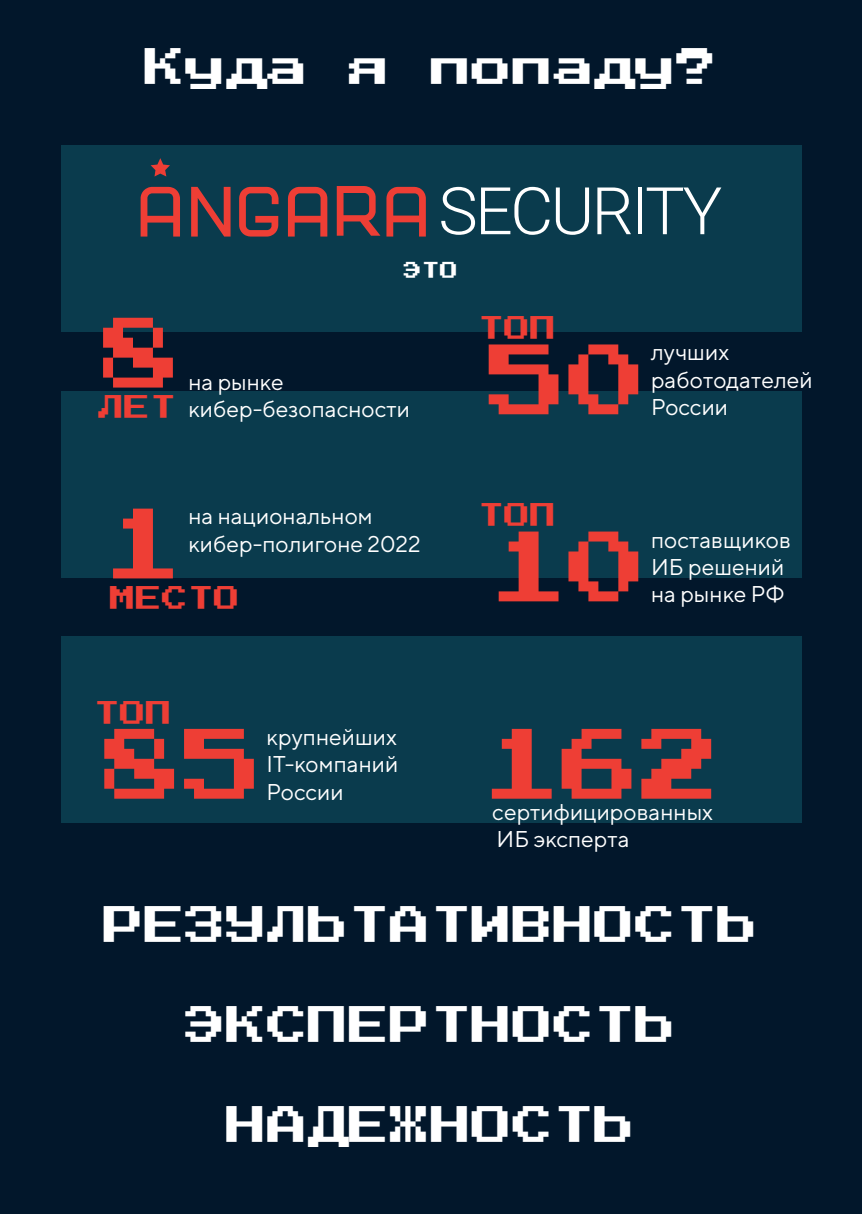
<style>
.page{position:relative;width:862px;height:1214px;background:#fff}
.page>*{position:absolute;margin:0;border:0;box-sizing:border-box;transform-origin:0 0}
.t1{font:79.8px "Press Start 2 P";color:#ee3e35}
.t2{font:40.8px "Press Start 2 P";color:#fff}
.t3{font:26px "Press Start 2 P";color:#ee3e35}
.t4{font:22.8px/27.4px "TT Norms";color:#fff}
.t5{font:18.2px "Press Start 2 P";color:#fff}
</style>
<div class="page">
<div style="left:0;top:0;width:862px;height:1213px;background:#02172b"></div>
<div style="left:61px;top:145px;width:740px;height:186px;background:#0a3b4d"></div>
<div style="left:61px;top:391px;width:740px;height:186px;background:#0a3b4d"></div>
<div style="left:61px;top:636px;width:740px;height:187px;background:#0a3b4d"></div>
<svg style="left:141px;top:187px;width:39px;height:49px"></svg>
<svg style="left:191px;top:187px;width:39px;height:49px"></svg>
<svg style="left:288px;top:187px;width:39px;height:49px"></svg>
<svg style="left:337px;top:186px;width:43px;height:50px"></svg>
<svg style="left:386px;top:187px;width:40px;height:49px"></svg>
<svg style="left:239px;top:187px;width:39px;height:49px"></svg>
<svg style="left:441px;top:187px;width:34px;height:48px"></svg>
<svg style="left:481px;top:187px;width:68px;height:48px"></svg>
<svg style="left:556px;top:187px;width:33px;height:48px"></svg>
<svg style="left:597px;top:187px;width:34px;height:47px"></svg>
<hr style="left:638px;top:187px;width:4px;height:47px;background:#fff">
<svg style="left:647px;top:187px;width:74px;height:47px"></svg>
<svg style="left:151px;top:158px;width:19px;height:18px"></svg>
<h2 class="t2" style="left:145px;top:48px;width:574px">Куда я попаду?</h2>
<h1 class="t1" style="left:103px;top:317px;width:81px">8</h1>
<p class="t3" style="left:99px;top:394px;width:79px">ЛЕТ</p>
<p class="t5" style="left:404px;top:262px;width:56px">ЭТО</p>
<p class="t4" style="left:188px;top:367px;width:223px">на рынке кибер-безопасности</p>
<p class="t3" style="left:478px;top:316px;width:79px">ТОП</p>
<h1 class="t1" style="left:489px;top:344px;width:161px">50</h1>
<p class="t4" style="left:651px;top:338px;width:163px">лучших работодателей<br>России</p>
<h1 class="t1" style="left:103px;top:508px;width:81px">1</h1>
<p class="t3" style="left:110px;top:585px;width:131px">МЕСТО</p>
<p class="t4" style="left:188px;top:502px;width:234px">на национальном кибер-полигоне 2022</p>
<p class="t3" style="left:478px;top:503px;width:79px">ТОП</p>
<h1 class="t1" style="left:489px;top:531px;width:161px">10</h1>
<p class="t4" style="left:651px;top:525px;width:141px">поставщиков<br>ИБ решений на рынке РФ</p>
<p class="t3" style="left:94px;top:700px;width:79px">ТОП</p>
<h1 class="t1" style="left:104px;top:728px;width:161px">85</h1>
<p class="t4" style="left:267px;top:722px;width:133px;text-align:justify">крупнейших IT-компаний России</p>
<h1 class="t1" style="left:482px;top:728px;width:241px">162</h1>
<p class="t4" style="left:492px;top:797px;width:222px">сертифицированных<br>ИБ эксперта</p>
<h2 class="t2" style="left:104px;top:905px;width:656px">РЕЗУЛЬТАТИВНОСТЬ</h2>
<h2 class="t2" style="left:186px;top:1005px;width:492px">ЭКСПЕРТНОСТЬ</h2>
<h2 class="t2" style="left:226px;top:1105px;width:410px">НАДЕЖНОСТЬ</h2>
</div>
